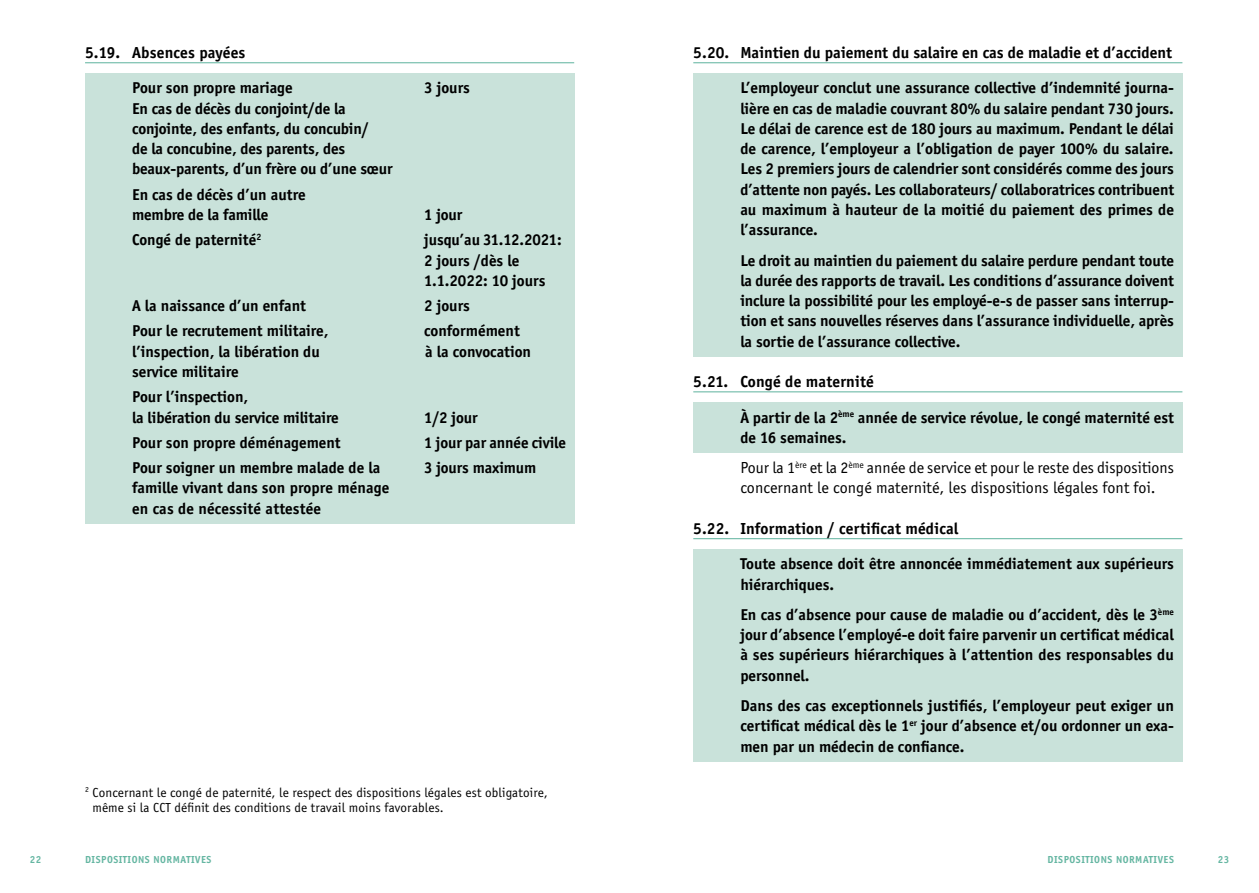
<style>
.page{position:relative;width:1259px;height:893px;background:#fff}
.page>*{position:absolute;margin:0;border:0;box-sizing:border-box;transform-origin:0 0}
.t1{font:700 16.5px "Officina Sans";letter-spacing:.01em;color:#000}
.t2{font:16.5px/20.2px "Officina Sans";letter-spacing:.005em;color:#000}
.t3{font:700 16.2px/20.2px "Officina Sans";color:#000}
.t4{font:13.5px/15.1px "Officina Sans";letter-spacing:.01em;color:#000}
.t5{font:700 10.5px "Officina Sans";letter-spacing:.05em;color:#65b6a2}
</style>
<div class="page">
<hr style="left:85px;top:62px;width:489px;height:1px;background:#65b6a2">
<div style="left:85px;top:73px;width:489px;height:31px;background:#c9e2da"></div>
<div style="left:85px;top:102px;width:489px;height:83px;background:#c9e2da"></div>
<div style="left:85px;top:179px;width:489px;height:31px;background:#c9e2da"></div>
<div style="left:85px;top:208px;width:489px;height:22px;background:#c9e2da"></div>
<div style="left:85px;top:225px;width:489px;height:71px;background:#c9e2da"></div>
<div style="left:85px;top:291px;width:489px;height:30px;background:#c9e2da"></div>
<div style="left:85px;top:316px;width:489px;height:71px;background:#c9e2da"></div>
<div style="left:85px;top:382px;width:489px;height:30px;background:#c9e2da"></div>
<div style="left:85px;top:410px;width:489px;height:23px;background:#c9e2da"></div>
<div style="left:85px;top:428px;width:489px;height:30px;background:#c9e2da"></div>
<div style="left:85px;top:453px;width:489px;height:71px;background:#c9e2da"></div>
<hr style="left:693px;top:62px;width:489px;height:1px;background:#65b6a2">
<div style="left:693px;top:73px;width:489px;height:172px;background:#c9e2da"></div>
<div style="left:693px;top:245px;width:489px;height:112px;background:#c9e2da"></div>
<hr style="left:693px;top:391px;width:489px;height:1px;background:#65b6a2">
<div style="left:693px;top:402px;width:489px;height:51px;background:#c9e2da"></div>
<hr style="left:693px;top:538px;width:489px;height:1px;background:#65b6a2">
<div style="left:693px;top:549px;width:489px;height:51px;background:#c9e2da"></div>
<div style="left:693px;top:600px;width:489px;height:91px;background:#c9e2da"></div>
<div style="left:693px;top:691px;width:489px;height:71px;background:#c9e2da"></div>
<p class="t1" style="left:85px;top:43px;width:162px">5.19. Absences payées</p>
<p class="t3" style="left:132px;top:78px;width:162px">Pour son propre mariage</p>
<p class="t3" style="left:424px;top:78px;width:47px">3 jours</p>
<p class="t3" style="left:132px;top:98px;width:262px">En cas de décès du conjoint/de la conjointe, des enfants, du concubin/<br>de la concubine, des parents, des beaux-parents, d’un frère ou d’une sœur</p>
<p class="t3" style="left:132px;top:184px;width:175px">En cas de décès d’un autre membre de la famille</p>
<p class="t3" style="left:424px;top:204px;width:40px">1 jour</p>
<p class="t3" style="left:132px;top:230px;width:131px">Congé de paternité<sup>2</sup></p>
<p class="t3" style="left:424px;top:230px;width:139px">jusqu’au 31.12.2021:<br>2 jours /dès le<br>1.1.2022: 10 jours</p>
<p class="t3" style="left:132px;top:295px;width:175px">A la naissance d’un enfant</p>
<p class="t3" style="left:424px;top:295px;width:47px">2 jours</p>
<p class="t3" style="left:132px;top:321px;width:198px">Pour le recrutement militaire,</p>
<p class="t3" style="left:424px;top:321px;width:97px">conformément</p>
<p class="t3" style="left:132px;top:341px;width:189px">l’inspection, la libération du</p>
<p class="t3" style="left:425px;top:341px;width:107px">à la convocation</p>
<p class="t3" style="left:132px;top:359px;width:118px;line-height:25.3px">service militaire<br>Pour l’inspection,</p>
<p class="t3" style="left:132px;top:407px;width:208px">la libération du service militaire</p>
<p class="t3" style="left:424px;top:407px;width:55px">1/2 jour</p>
<p class="t3" style="left:132px;top:432px;width:210px">Pour son propre déménagement</p>
<p class="t3" style="left:424px;top:432px;width:143px">1 jour par année civile</p>
<p class="t3" style="left:132px;top:457px;width:250px">Pour soigner un membre malade de la</p>
<p class="t3" style="left:424px;top:457px;width:114px">3 jours maximum</p>
<p class="t3" style="left:132px;top:478px;width:259px">famille vivant dans son propre ménage en cas de nécessité attestée</p>
<p class="t4" style="left:92px;top:785px;width:457px;text-indent:-7px"><sup>2</sup> Concernant le congé de paternité, le respect des dispositions légales est obligatoire, même si la CCT définit des conditions de travail moins favorables.</p>
<p class="t1" style="left:693px;top:43px;width:480px">5.20. Maintien du paiement du salaire en cas de maladie et d’accident</p>
<p class="t3" style="left:740px;top:78px;width:435px;text-align:justify">L’employeur conclut une assurance collective d’indemnité journa&shy;lière en cas de maladie couvrant 80% du salaire pendant 730 jours.<br>Le délai de carence est de 180 jours au maximum. Pendant le délai de carence, l’employeur a l’obligation de payer 100% du salaire.<br>Les 2 premiers jours de calendrier sont considérés comme des jours d’attente non payés. Les collaborateurs/ collaboratrices contribuent au maximum à hauteur de la moitié du paiement des primes de l’assurance.</p>
<p class="t3" style="left:740px;top:250px;width:435px;text-align:justify">Le droit au maintien du paiement du salaire perdure pendant toute la durée des rapports de travail. Les conditions d’assurance doivent inclure la possibilité pour les employé-e-s de passer sans interrup&shy;tion et sans nouvelles réserves dans l’assurance individuelle, après la sortie de l’assurance collective.</p>
<p class="t1" style="left:693px;top:372px;width:182px">5.21. Congé de maternité</p>
<p class="t3" style="left:740px;top:407px;width:435px">À partir de la 2<sup>ème</sup> année de service révolue, le congé maternité est de 16 semaines.</p>
<p class="t2" style="left:740px;top:458px;width:435px">Pour la 1<sup>ère</sup> et la 2<sup>ème</sup> année de service et pour le reste des dispositions concernant le congé maternité, les dispositions légales font foi.</p>
<p class="t1" style="left:693px;top:518px;width:266px">5.22. Information / certificat médical</p>
<p class="t3" style="left:740px;top:554px;width:435px">Toute absence doit être annoncée immédiatement aux supérieurs hiérarchiques.</p>
<p class="t3" style="left:740px;top:604px;width:435px;text-align:justify">En cas d’absence pour cause de maladie ou d’accident, dès le 3<sup>ème </sup>jour d’absence l’employé-e doit faire parvenir un certificat médical à ses supérieurs hiérarchiques à l’attention des responsables du personnel.</p>
<p class="t3" style="left:740px;top:695px;width:435px;text-align:justify">Dans des cas exceptionnels justifiés, l’employeur peut exiger un certificat médical dès le 1<sup>er</sup> jour d’absence et/ou ordonner un exa&shy;men par un médecin de confiance.</p>
<p class="t5" style="left:85px;top:853px;width:128px">DISPOSITIONS NORMATIVES</p>
<p class="t5" style="left:1047px;top:853px;width:128px">DISPOSITIONS NORMATIVES</p>
<p class="t5" style="left:30px;top:853px;width:13px">22</p>
<p class="t5" style="left:1217px;top:853px;width:13px">23</p>
</div>
